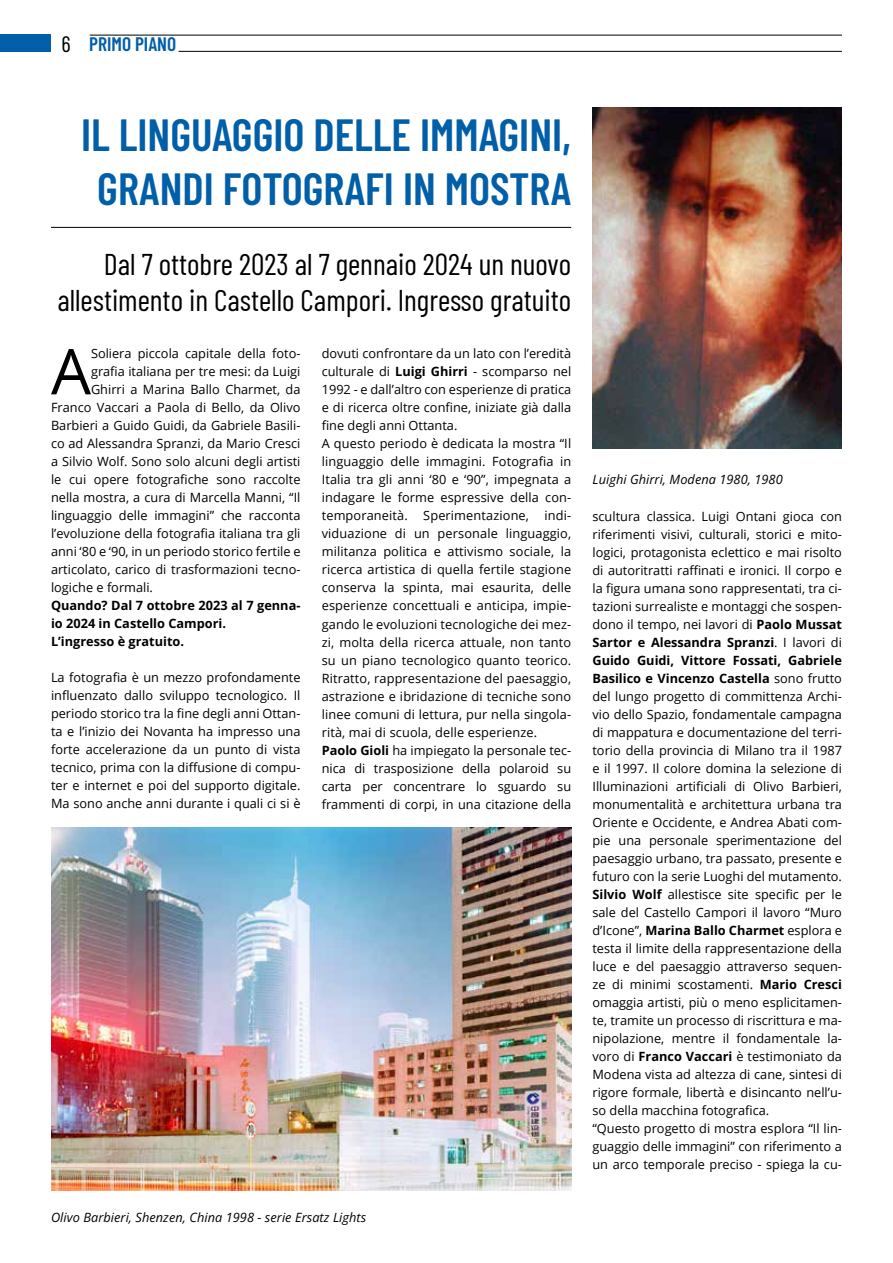
<style>
.page{position:relative;width:893px;height:1263px;background:#fff}
.page>*{position:absolute;margin:0;border:0;box-sizing:border-box;transform-origin:0 0}
.t1{font:63.15px "Open Sans";color:#000}
.t2{font:600 45px/54px "Barlow Condensed";color:#005fa8;text-align:center}
.t3{font:30px/36px "Barlow Condensed";color:#000;text-align:right}
.t4{font:600 19.5px "Barlow Condensed";color:#005fa8}
.t5{font:12.75px/18px "Open Sans";color:#000}
.t6{font:italic 12.75px "Open Sans";letter-spacing:.005em;color:#000}
.t7{font:700 12.75px/18px "Open Sans";color:#000}
.s1{font-weight:400;font-size:22.5px;color:#000}
.s2{font-weight:700}
</style>
<div class="page">
<hr style="left:90px;top:35px;width:752px;height:1px;background:#000">
<hr style="left:179px;top:51px;width:663px;height:1px;background:#000">
<div style="left:0;top:35px;width:51px;height:17px;background:#005fa8"></div>
<hr style="left:51px;top:227px;width:520px;height:1px;background:#000">
<img style="left:592px;top:107px;width:250px;height:341px">
<img style="left:51px;top:827px;width:520px;height:364px">
<h3 class="t4" style="left:62px;top:31px;width:116px"><span class="s1">6</span> PRIMO PIANO</h3>
<h2 class="t2" style="left:81px;top:105px;width:492px">IL LINGUAGGIO DELLE IMMAGINI,<br>GRANDI FOTOGRAFI IN MOSTRA</h2>
<h3 class="t3" style="left:57px;top:244px;width:515px">Dal 7 ottobre 2023 al 7 gennaio 2024 un nuovo allestimento in Castello Campori. Ingresso gratuito</h3>
<h1 class="t1" style="left:51px;top:328px;width:41px">A</h1>
<p class="t5" style="left:91px;top:344px;width:211px">Soliera piccola capitale della foto-</p>
<p class="t5" style="left:91px;top:362px;width:211px">grafia italiana per tre mesi: da Luigi</p>
<p class="t5" style="left:91px;top:380px;width:211px">Ghirri a Marina Ballo Charmet, da</p>
<p class="t5" style="left:51px;top:398px;width:251px">Franco Vaccari a Paola di Bello, da Olivo</p>
<p class="t5" style="left:51px;top:416px;width:251px">Barbieri a Guido Guidi, da Gabriele Basili-</p>
<p class="t5" style="left:51px;top:434px;width:251px">co ad Alessandra Spranzi, da Mario Cresci</p>
<p class="t5" style="left:51px;top:452px;width:251px">a Silvio Wolf. Sono solo alcuni degli artisti</p>
<p class="t5" style="left:51px;top:470px;width:251px">le cui opere fotografiche sono raccolte</p>
<p class="t5" style="left:51px;top:488px;width:251px">nella mostra, a cura di Marcella Manni, “Il</p>
<p class="t5" style="left:51px;top:506px;width:251px">linguaggio delle immagini” che racconta</p>
<p class="t5" style="left:51px;top:524px;width:251px">l’evoluzione della fotografia italiana tra gli</p>
<p class="t5" style="left:51px;top:542px;width:251px">anni ‘80 e ‘90, in un periodo storico fertile e</p>
<p class="t5" style="left:51px;top:560px;width:251px">articolato, carico di trasformazioni tecno-</p>
<p class="t5" style="left:51px;top:578px;width:103px">logiche e formali.</p>
<p class="t7" style="left:51px;top:596px;width:251px">Quando? Dal 7 ottobre 2023 al 7 genna&shy;io 2024 in Castello Campori.<br>L’ingresso è gratuito.</p>
<p class="t5" style="left:51px;top:668px;width:251px;text-align:justify">La fotografia è un mezzo profondamente influenzato dallo sviluppo tecnologico. Il periodo storico tra la fine degli anni Ottan&shy;ta e l’inizio dei Novanta ha impresso una forte accelerazione da un punto di vista tecnico, prima con la diffusione di compu&shy;ter e internet e poi del supporto digitale.<br>Ma sono anche anni durante i quali ci si è</p>
<p class="t5" style="left:322px;top:344px;width:251px">dovuti confrontare da un lato con l’eredità culturale di <span class="s2">Luigi Ghirri</span> - scomparso nel 1992 - e dall’altro con esperienze di pratica e di ricerca oltre confine, iniziate già dalla fine degli anni Ottanta.<br>A questo periodo è dedicata la mostra “Il linguaggio delle immagini. Fotografia in Italia tra gli anni ‘80 e ‘90”, impegnata a indagare le forme espressive della con&shy;temporaneità. Sperimentazione, indi&shy;viduazione di un personale linguaggio, militanza politica e attivismo sociale, la ricerca artistica di quella fertile stagione conserva la spinta, mai esaurita, delle esperienze concettuali e anticipa, impie&shy;gando le evoluzioni tecnologiche dei mez&shy;zi, molta della ricerca attuale, non tanto su un piano tecnologico quanto teorico.<br>Ritratto, rappresentazione del paesaggio, astrazione e ibridazione di tecniche sono linee comuni di lettura, pur nella singola&shy;rità, mai di scuola, delle esperienze.<br><span class="s2">Paolo Gioli</span> ha impiegato la personale tec&shy;nica di trasposizione della polaroid su carta per concentrare lo sguardo su frammenti di corpi, in una citazione della</p>
<p class="t6" style="left:51px;top:1209px;width:317px">Olivo Barbieri, Shenzen, China 1998 - serie Ersatz Lights</p>
<p class="t6" style="left:592px;top:471px;width:192px">Luighi Ghirri, Modena 1980, 1980</p>
<p class="t5" style="left:592px;top:507px;width:251px">scultura classica. Luigi Ontani gioca con riferimenti visivi, culturali, storici e mito&shy;logici, protagonista eclettico e mai risolto di autoritratti raffinati e ironici. Il corpo e la figura umana sono rappresentati, tra ci&shy;tazioni surrealiste e montaggi che sospen&shy;dono il tempo, nei lavori di <span class="s2">Paolo Mussat Sartor e Alessandra Spranzi</span>. I lavori di <span class="s2">Guido Guidi, Vittore Fossati, Gabriele Basilico e Vincenzo Castella</span> sono frutto del lungo progetto di committenza Archi&shy;vio dello Spazio, fondamentale campagna di mappatura e documentazione del terri&shy;torio della provincia di Milano tra il 1987 e il 1997. Il colore domina la selezione di Illuminazioni artificiali di Olivo Barbieri, monumentalità e architettura urbana tra Oriente e Occidente, e Andrea Abati com&shy;pie una personale sperimentazione del paesaggio urbano, tra passato, presente e futuro con la serie Luoghi del mutamento.<br><span class="s2">Silvio Wolf</span> allestisce site specific per le sale del Castello Campori il lavoro “Muro d’Icone”, <span class="s2">Marina Ballo Charmet</span> esplora e testa il limite della rappresentazione della luce e del paesaggio attraverso sequen&shy;ze di minimi scostamenti. <span class="s2">Mario Cresci </span>omaggia artisti, più o meno esplicitamen&shy;te, tramite un processo di riscrittura e ma&shy;nipolazione, mentre il fondamentale la&shy;voro di <span class="s2">Franco Vaccari</span> è testimoniato da Modena vista ad altezza di cane, sintesi di rigore formale, libertà e disincanto nell’u&shy;so della macchina fotografica.<br>“Questo progetto di mostra esplora “Il lin&shy;guaggio delle immagini” con riferimento a un arco temporale preciso - spiega la cu-</p>
</div>
